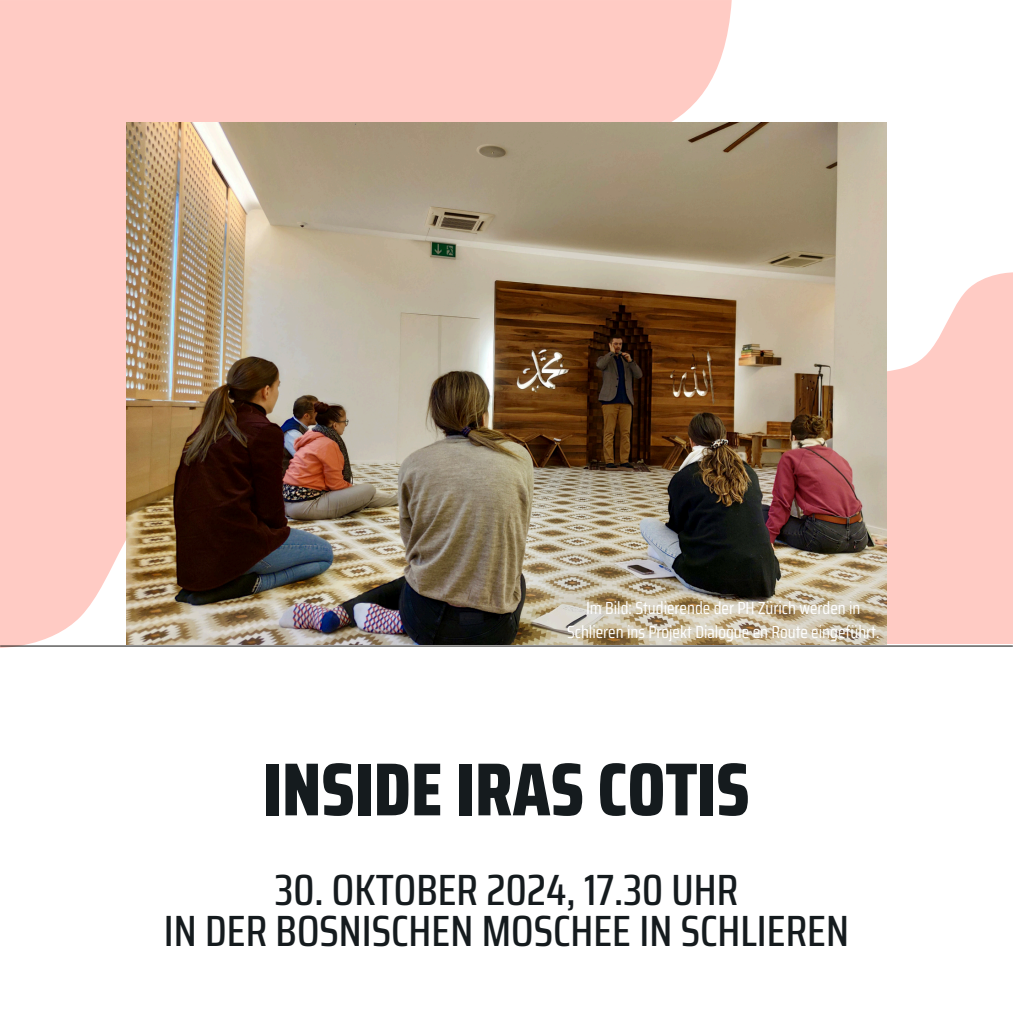
<style>
.page{position:relative;width:1013px;height:1013px;background:#fff}
.page>*{position:absolute;margin:0;border:0;box-sizing:border-box;transform-origin:0 0}
.t1{font:800 75px "Saira Condensed";color:#151b1e}
.t2{font:500 43.75px/41.2px "Saira Condensed";color:#151b1e;text-align:center}
.t3{font:17.5px/24.4px "Saira Condensed";color:#fff;text-align:center}
</style>
<div class="page">
<div style="left:0;top:0;width:731px;height:648px;background:#ffcbc4"></div>
<svg style="left:886px;top:272px;width:126px;height:372px;background:#fed1cb"></svg>
<hr style="left:0;top:645px;width:1012px;height:1px;background:#100f0d">
<img style="left:127px;top:122px;width:759px;height:522px">
<p class="t3" style="left:567px;top:595px;width:314px">Im Bild: Studierende der PH Zürich werden in<br>Schlieren ins Projekt Dialogue en Route eingeführt.</p>
<p class="t1" style="left:263px;top:730px;width:488px">INSIDE IRAS COTIS</p>
<p class="t2" style="left:164px;top:869px;width:686px">30. OKTOBER 2024, 17.30 UHR<br>IN DER BOSNISCHEN MOSCHEE IN SCHLIEREN</p>
</div>
